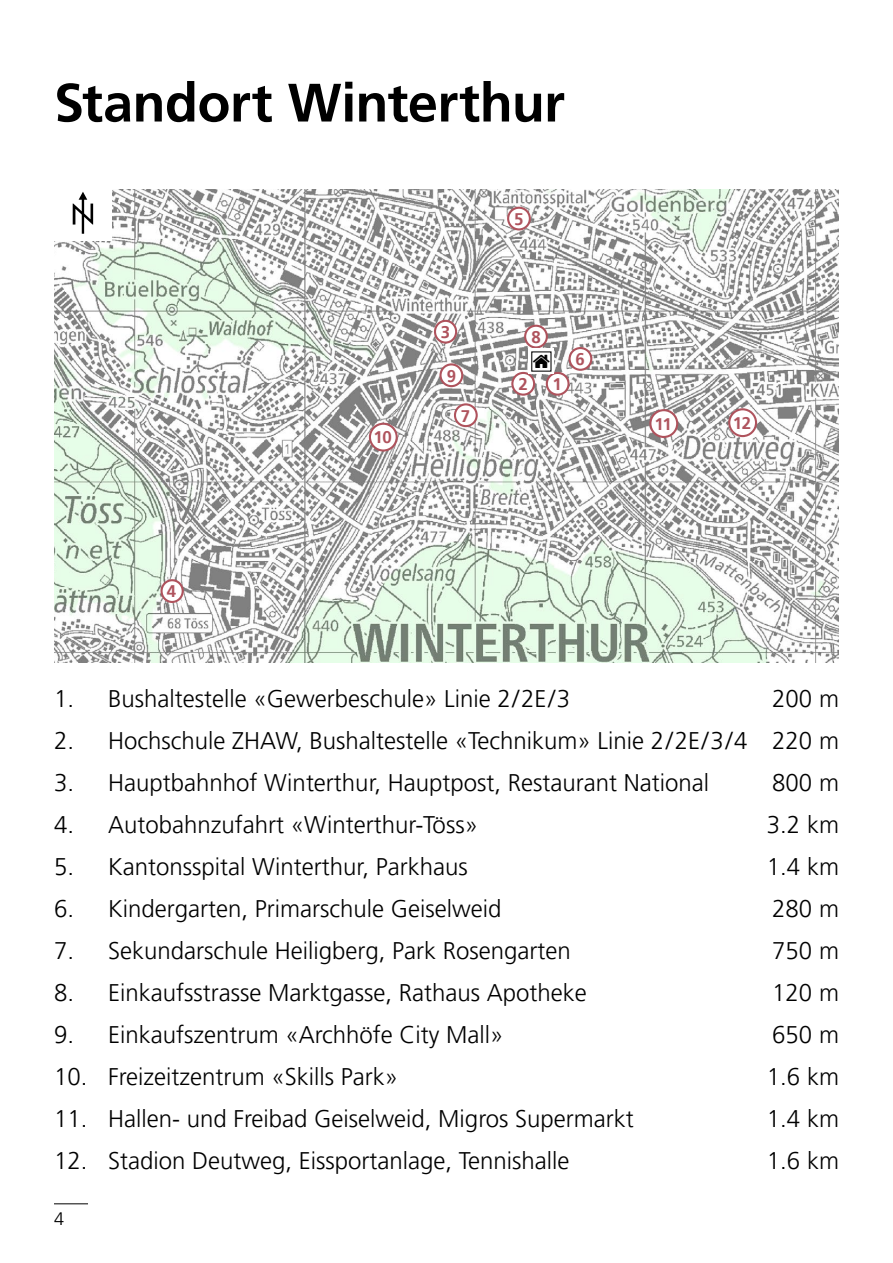
<style>
.page{position:relative;width:893px;height:1263px;background:#fff}
.page>*{position:absolute;margin:0;border:0;box-sizing:border-box;transform-origin:0 0}
.t1{font:700 54px "Frutiger LT Pro";letter-spacing:-.01em;color:#000}
.t2{font:300 24px/42px "Frutiger LT Pro";color:#000;text-align:justify}
.t3{font:300 18px "Frutiger LT Pro";color:#000}
.t4{font:700 16.8px "Frutiger LT Pro";color:#af535d}
</style>
<div class="page">
<hr style="left:54px;top:1203px;width:34px;height:1px;background:#000">
<img style="left:54px;top:189px;width:785px;height:473px">
<div style="left:45px;top:186px;width:67px;height:54px;background:#fff"></div>
<svg style="left:73px;top:192px;width:20px;height:42px"></svg>
<div style="left:547px;top:373px;width:22px;height:22px;background:#fff;border-radius:50%"></div>
<div style="left:546px;top:372px;width:24px;height:24px;border:2px solid #af535d;border-radius:50%"></div>
<div style="left:525px;top:326px;width:22px;height:21px;background:#fff;border-radius:50%"></div>
<div style="left:524px;top:325px;width:24px;height:23px;border:2px solid #af535d;border-radius:50%"></div>
<div style="left:512px;top:373px;width:22px;height:22px;background:#fff;border-radius:50%"></div>
<div style="left:511px;top:372px;width:24px;height:24px;border:2px solid #af535d;border-radius:50%"></div>
<div style="left:455px;top:404px;width:22px;height:22px;background:#fff;border-radius:50%"></div>
<div style="left:454px;top:403px;width:24px;height:24px;border:2px solid #af535d;border-radius:50%"></div>
<div style="left:162px;top:580px;width:21px;height:22px;background:#fff;border-radius:50%"></div>
<div style="left:161px;top:579px;width:23px;height:24px;border:2px solid #af535d;border-radius:50%"></div>
<svg style="left:528px;top:348px;width:26px;height:26px"></svg>
<div style="left:440px;top:364px;width:22px;height:22px;background:#fff;border-radius:50%"></div>
<div style="left:439px;top:363px;width:24px;height:24px;border:2px solid #af535d;border-radius:50%"></div>
<div style="left:570px;top:348px;width:21px;height:22px;background:#fff;border-radius:50%"></div>
<div style="left:568px;top:347px;width:24px;height:24px;border:2px solid #af535d;border-radius:50%"></div>
<div style="left:370px;top:424px;width:27px;height:26px;background:#fff;border-radius:50%"></div>
<div style="left:369px;top:423px;width:29px;height:29px;border:2px solid #af535d;border-radius:50%"></div>
<div style="left:435px;top:321px;width:21px;height:22px;background:#fff;border-radius:50%"></div>
<div style="left:434px;top:320px;width:23px;height:24px;border:2px solid #af535d;border-radius:50%"></div>
<div style="left:508px;top:208px;width:22px;height:21px;background:#fff;border-radius:50%"></div>
<div style="left:507px;top:207px;width:24px;height:23px;border:2px solid #af535d;border-radius:50%"></div>
<div style="left:729px;top:409px;width:27px;height:27px;background:#fff;border-radius:50%"></div>
<div style="left:728px;top:408px;width:29px;height:29px;border:2px solid #af535d;border-radius:50%"></div>
<div style="left:650px;top:410px;width:27px;height:27px;background:#fff;border-radius:50%"></div>
<div style="left:649px;top:409px;width:29px;height:29px;border:2px solid #af535d;border-radius:50%"></div>
<h1 class="t1" style="left:54px;top:71px;width:512px">Standort Winterthur</h1>
<p class="t4" style="left:514px;top:209px;width:11px">5</p>
<p class="t4" style="left:373px;top:428px;width:20px">10</p>
<p class="t4" style="left:441px;top:322px;width:11px">3</p>
<p class="t4" style="left:447px;top:366px;width:11px">9</p>
<p class="t4" style="left:461px;top:406px;width:11px">7</p>
<p class="t4" style="left:531px;top:327px;width:11px">8</p>
<p class="t4" style="left:519px;top:374px;width:11px">2</p>
<p class="t4" style="left:553px;top:374px;width:11px">1</p>
<p class="t4" style="left:576px;top:349px;width:11px">6</p>
<p class="t4" style="left:654px;top:414px;width:19px">11</p>
<p class="t4" style="left:733px;top:413px;width:20px">12</p>
<p class="t4" style="left:167px;top:581px;width:11px">4</p>
<p class="t2" style="left:54px;top:677px;width:518px">1. Bushaltestelle «Gewerbeschule» Linie 2 / 2E / 3</p>
<p class="t2" style="left:54px;top:719px;width:695px">2. Hochschule ZHAW, Bushaltestelle «Technikum» Linie 2 / 2E / 3 / 4</p>
<p class="t2" style="left:54px;top:761px;width:657px">3. Hauptbahnhof Winterthur, Hauptpost, Restaurant National</p>
<p class="t2" style="left:54px;top:803px;width:425px">4. Autobahnzufahrt «Winterthur-Töss»</p>
<p class="t2" style="left:54px;top:845px;width:415px">5. Kantonsspital Winterthur, Parkhaus</p>
<p class="t2" style="left:54px;top:887px;width:449px">6. Kindergarten, Primarschule Geiselweid</p>
<p class="t2" style="left:54px;top:929px;width:518px">7. Sekundarschule Heiligberg, Park Rosengarten</p>
<p class="t2" style="left:54px;top:971px;width:534px">8. Einkaufsstrasse Marktgasse, Rathaus Apotheke</p>
<p class="t2" style="left:54px;top:1013px;width:451px">9. Einkaufszentrum «Archhöfe City Mall»</p>
<p class="t2" style="left:54px;top:1055px;width:346px">10. Freizeitzentrum «Skills Park»</p>
<p class="t2" style="left:54px;top:1097px;width:581px">11. Hallen- und Freibad Geiselweid, Migros Supermarkt</p>
<p class="t2" style="left:54px;top:1139px;width:517px">12. Stadion Deutweg, Eissportanlage, Tennishalle</p>
<p class="t3" style="left:54px;top:1209px;width:12px">4</p>
<p class="t2" style="left:767px;top:677px;width:74px">200 m 220 m 800 m 3.2 km 1.4 km 280 m 750 m 120 m 650 m 1.6 km 1.4 km 1.6 km</p>
</div>
